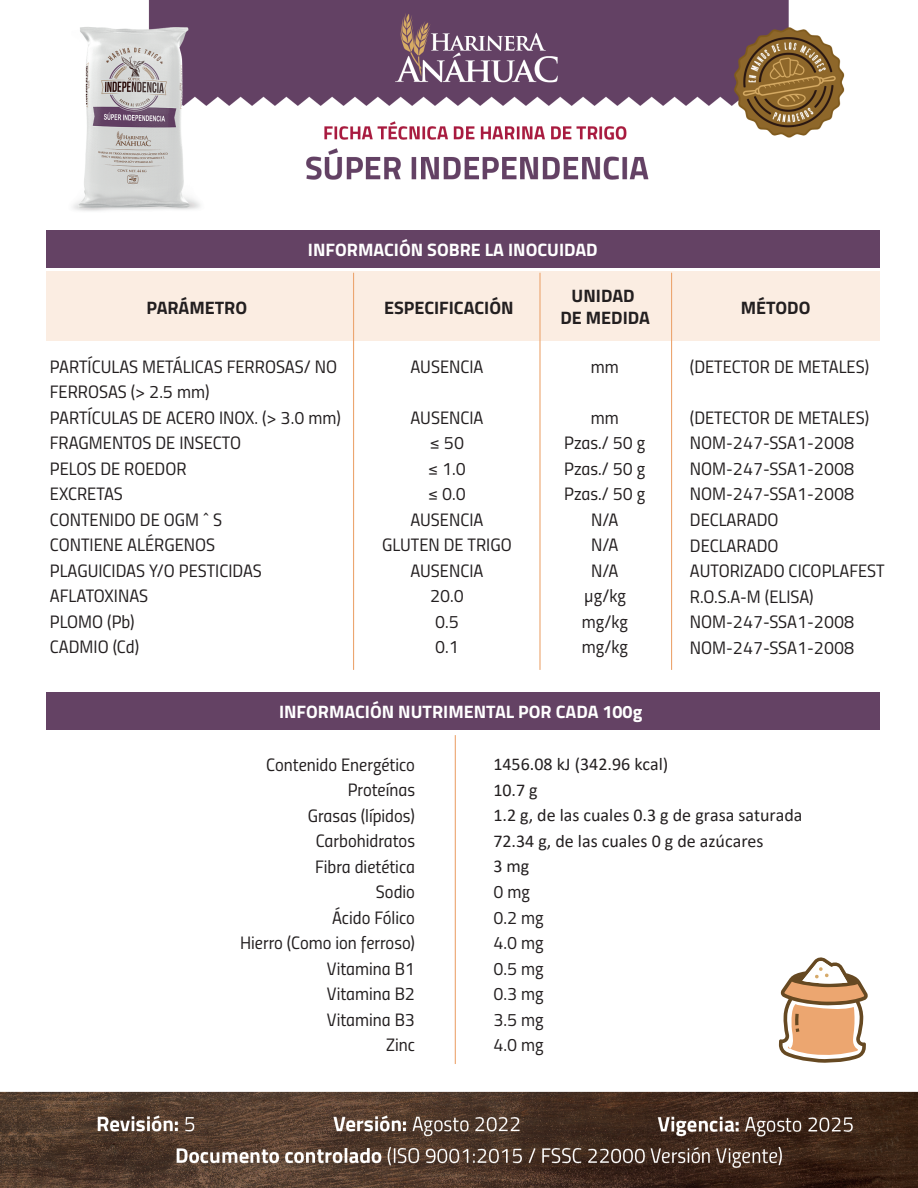
<style>
.page{position:relative;width:918px;height:1188px;background:#fff}
.page>*{position:absolute;margin:0;border:0;box-sizing:border-box;transform-origin:0 0}
.t1{font:18px/25.5px "Titillium Regular Upright";color:#231f20}
.t2{font:18px/25.5px "Calibri";color:#231f20}
.t3{font:700 18px "Titillium";color:#fff}
.t4{font:700 18px/21.6px "Titillium";color:#231f20;text-align:center}
</style>
<div class="page">
<img style="left:18px;top:0;width:900px;height:1188px">
<div style="left:46px;top:692px;width:834px;height:38px;background:#644264"></div>
<hr style="left:455px;top:735px;width:1px;height:329px;background:#eca670">
<svg style="left:779px;top:956px;width:89px;height:107px"></svg>
<div style="left:46px;top:230px;width:834px;height:37px;background:#644264"></div>
<hr style="left:353px;top:273px;width:1px;height:397px;background:#eca670">
<hr style="left:539px;top:273px;width:2px;height:397px;background:#eca670">
<hr style="left:671px;top:273px;width:1px;height:397px;background:#eca670">
<div style="left:46px;top:271px;width:834px;height:69px;background:#fbede2"></div>
<p class="t3" style="left:308px;top:236px;width:291px">INFORMACIÓN SOBRE LA INOCUIDAD</p>
<p class="t4" style="left:146px;top:296px;width:102px">PARÁMETRO</p>
<p class="t4" style="left:384px;top:296px;width:131px">ESPECIFICACIÓN</p>
<p class="t4" style="left:560px;top:284px;width:91px">UNIDAD<br>DE MEDIDA</p>
<p class="t4" style="left:741px;top:296px;width:71px">MÉTODO</p>
<p class="t1" style="left:50px;top:353px;width:292px">PARTÍCULAS METÁLICAS FERROSAS/ NO<br>FERROSAS (&gt; 2.5 mm)<br>PARTÍCULAS DE ACERO INOX. (&gt; 3.0 mm)<br>FRAGMENTOS DE INSECTO<br>PELOS DE ROEDOR<br>EXCRETAS<br>CONTENIDO DE OGMˆS<br>CONTIENE ALÉRGENOS<br>PLAGUICIDAS Y/O PESTICIDAS<br>AFLATOXINAS<br>PLOMO (Pb)<br>CADMIO (Cd)</p>
<p class="t1" style="left:410px;top:353px;width:75px">AUSENCIA</p>
<p class="t1" style="left:382px;top:404px;width:131px;text-align:center">AUSENCIA<br>≤ 50<br>≤ 1.0<br>≤ 0.0<br>AUSENCIA<br>GLUTEN DE TRIGO<br>AUSENCIA<br>20.0<br>0.5<br>0.1</p>
<p class="t1" style="left:591px;top:353px;width:30px">mm</p>
<p class="t1" style="left:564px;top:404px;width:83px;text-align:center">mm<br>Pzas./ 50 g<br>Pzas./ 50 g<br>Pzas./ 50 g<br>N/A<br>N/A<br>N/A<br>µg/kg mg/kg mg/kg</p>
<p class="t1" style="left:690px;top:353px;width:181px">(DETECTOR DE METALES)</p>
<p class="t1" style="left:690px;top:404px;width:196px">(DETECTOR DE METALES)<br>NOM-247-SSA1-2008<br>NOM-247-SSA1-2008<br>NOM-247-SSA1-2008<br>DECLARADO<br>DECLARADO<br>AUTORIZADO CICOPLAFEST<br>R.O.S.A-M (ELISA)<br>NOM-247-SSA1-2008<br>NOM-247-SSA1-2008</p>
<p class="t3" style="left:279px;top:698px;width:365px">INFORMACIÓN NUTRIMENTAL POR CADA 100g</p>
<p class="t1" style="left:240px;top:751px;width:176px;text-align:right">Contenido Energético<br>Proteínas<br>Grasas (lípidos)<br>Carbohidratos<br>Fibra dietética<br>Sodio<br>Ácido Fólico<br>Hierro (Como ion ferroso)<br>Vitamina B1<br>Vitamina B2<br>Vitamina B3<br>Zinc</p>
<p class="t2" style="left:493px;top:751px;width:311px">1456.08 kJ (342.96 kcal)<br>10.7 g<br>1.2 g, de las cuales 0.3 g de grasa saturada<br>72.34 g, de las cuales 0 g de azúcares<br>3 mg</p>
<p class="t1" style="left:493px;top:878px;width:52px">0 mg<br>0.2 mg<br>4.0 mg<br>0.5 mg<br>0.3 mg<br>3.5 mg<br>4.0 mg</p>
</div>
